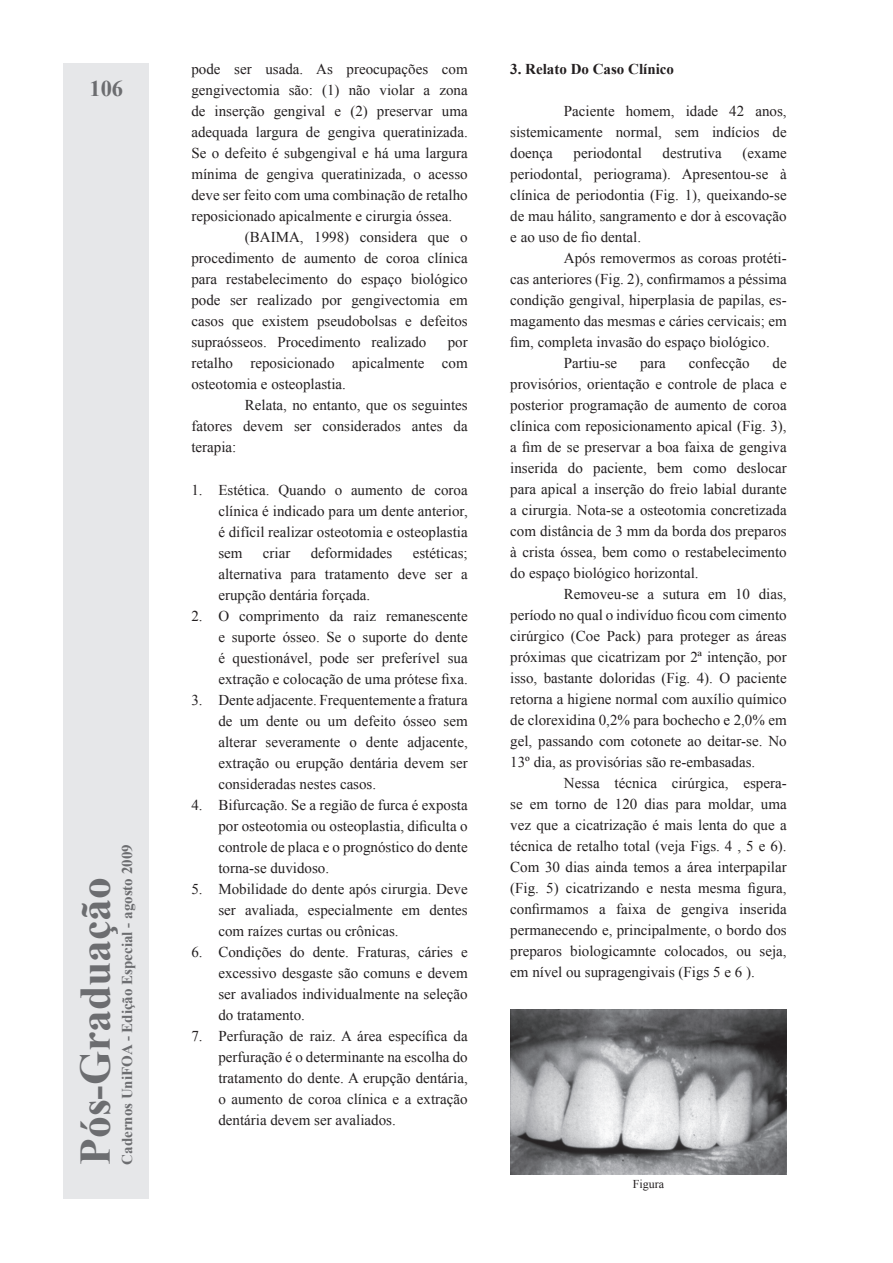
<style>
.page{position:relative;width:893px;height:1263px;background:#fff}
.page>*{position:absolute;margin:0;border:0;box-sizing:border-box;transform-origin:0 0}
.t1{font:700 43.5px "Times New Roman";color:#6c6d70}
.t2{font:700 22.5px "Times New Roman";color:#6c6d70}
.t3{font:15px/21px "Times New Roman";color:#231f20;text-align:justify}
.t4{font:700 15px "Times New Roman";color:#6c6d70}
.t5{font:700 15px "Times New Roman";color:#231f20}
.t6{font:12px "Times New Roman";color:#231f20}
</style>
<div class="page">
<div style="left:64px;top:64px;width:85px;height:1135px;background:#e6e7e9"></div>
<img style="left:510px;top:1009px;width:277px;height:165px">
<h2 class="t2" style="left:89px;top:73px;width:35px">106</h2>
<p class="t4" style="left:117px;top:1165px;width:322px;rotate:-90deg">Cadernos UniFOA - Edição Especial - agosto 2009</p>
<h1 class="t1" style="left:65px;top:1165px;width:289px;rotate:-90deg">Pós-Graduação</h1>
<p class="t3" style="left:191px;top:58px;width:278px">pode ser usada. As preocupações com gengivectomia são: (1) não violar a zona de inserção gengival e (2) preservar uma adequada largura de gengiva queratinizada.<br>Se o defeito é subgengival e há uma largura mínima de gengiva queratinizada, o acesso deve ser feito com uma combinação de retalho reposicionado apicalmente e cirurgia óssea.</p>
<p class="t3" style="left:191px;top:226px;width:278px;text-indent:54px">(BAIMA, 1998) considera que o procedimento de aumento de coroa clínica para restabelecimento do espaço biológico pode ser realizado por gengivectomia em casos que existem pseudobolsas e defeitos supraósseos. Procedimento realizado</p>
<p class="t3" style="left:191px;top:331px;width:278px;text-indent:256px">por retalho reposicionado apicalmente com osteotomia e osteoplastia.</p>
<p class="t3" style="left:191px;top:394px;width:278px;text-indent:54px">Relata, no entanto, que os seguintes fatores devem ser considerados antes da terapia:</p>
<p class="t3" style="left:218px;top:479px;width:251px;text-indent:-27px">1. Estética. Quando o aumento de coroa clínica é indicado para um dente anterior, é difícil realizar osteotomia e osteoplastia sem</p>
<p class="t3" style="left:218px;top:542px;width:251px;text-indent:194px">estéticas; alternativa para tratamento deve ser a erupção dentária forçada.</p>
<p class="t3" style="left:218px;top:605px;width:251px;text-indent:-27px">2. O comprimento da raiz remanescente e suporte ósseo. Se o suporte do dente é questionável, pode ser preferível sua extração e colocação de uma prótese fixa.</p>
<p class="t3" style="left:218px;top:689px;width:251px;text-indent:-27px">3. Dente adjacente. Frequentemente a fratura de um dente ou um defeito ósseo sem alterar severamente o dente adjacente, extração ou erupção dentária devem ser consideradas nestes casos.</p>
<p class="t3" style="left:218px;top:794px;width:251px;text-indent:-27px">4. Bifurcação. Se a região de furca é exposta por osteotomia ou osteoplastia, dificulta o controle de placa e o prognóstico do dente torna-se duvidoso.</p>
<p class="t3" style="left:218px;top:878px;width:251px;text-indent:-27px">5. Mobilidade do dente após cirurgia. Deve ser avaliada, especialmente em dentes com raízes curtas ou crônicas.</p>
<p class="t3" style="left:218px;top:941px;width:251px;text-indent:-27px">6. Condições do dente. Fraturas, cáries e excessivo desgaste são comuns e devem ser avaliados individualmente na seleção do tratamento.</p>
<p class="t3" style="left:218px;top:1025px;width:251px;text-indent:-27px">7. Perfuração de raiz. A área específica da perfuração é o determinante na escolha do tratamento do dente. A erupção dentária, o aumento de coroa clínica e a extração dentária devem ser avaliados.</p>
<p class="t3" style="left:263px;top:542px;width:29px">criar</p>
<p class="t3" style="left:311px;top:542px;width:83px">deformidades</p>
<p class="t5" style="left:510px;top:59px;width:165px">3. Relato Do Caso Clínico</p>
<p class="t3" style="left:510px;top:100px;width:278px;text-indent:54px">Paciente homem, idade 42 anos, sistemicamente normal, sem indícios de doença</p>
<p class="t3" style="left:510px;top:142px;width:278px;text-indent:232px">(exame periodontal, periograma). Apresentou-se à clínica de periodontia (Fig. 1), queixando-se de mau hálito, sangramento e dor à escovação e ao uso de fio dental.</p>
<p class="t3" style="left:564px;top:247px;width:224px">Após removermos as coroas protéti-</p>
<p class="t3" style="left:510px;top:268px;width:278px">cas anteriores (Fig. 2), confirmamos a péssima</p>
<p class="t3" style="left:510px;top:289px;width:278px">condição gengival, hiperplasia de papilas, es-</p>
<p class="t3" style="left:510px;top:310px;width:278px">magamento das mesmas e cáries cervicais; em</p>
<p class="t3" style="left:510px;top:331px;width:261px">fim, completa invasão do espaço biológico.</p>
<p class="t3" style="left:564px;top:352px;width:55px">Partiu-se</p>
<p class="t3" style="left:640px;top:352px;width:27px">para</p>
<p class="t3" style="left:689px;top:352px;width:62px">confecção</p>
<p class="t3" style="left:573px;top:142px;width:70px">periodontal</p>
<p class="t3" style="left:663px;top:142px;width:61px">destrutiva</p>
<p class="t3" style="left:510px;top:352px;width:278px;text-indent:262px">de provisórios, orientação e controle de placa e posterior programação de aumento de coroa clínica com reposicionamento apical (Fig. 3), a fim de se preservar a boa faixa de gengiva inserida do paciente, bem como deslocar para apical a inserção do freio labial durante a cirurgia. Nota-se a osteotomia concretizada com distância de 3 mm da borda dos preparos à crista óssea, bem como o restabelecimento do espaço biológico horizontal.</p>
<p class="t3" style="left:510px;top:583px;width:278px;text-indent:54px">Removeu-se a sutura em 10 dias, período no qual o indivíduo ficou com cimento cirúrgico (Coe Pack) para proteger as áreas próximas que cicatrizam por 2ª intenção, por isso, bastante doloridas (Fig. 4). O paciente retorna a higiene normal com auxílio químico de clorexidina 0,2% para bochecho e 2,0% em gel, passando com cotonete ao deitar-se. No 13º dia, as provisórias são re-embasadas.</p>
<p class="t3" style="left:510px;top:772px;width:278px;text-indent:54px">Nessa técnica cirúrgica, espera&shy;se em torno de 120 dias para moldar, uma vez que a cicatrização é mais lenta do que a técnica de retalho total (veja Figs. 4 , 5 e 6).<br>Com 30 dias ainda temos a área interpapilar (Fig. 5) cicatrizando e nesta mesma figura, confirmamos a faixa de gengiva inserida permanecendo e, principalmente, o bordo dos preparos biologicamnte colocados, ou seja, em nível ou supragengivais (Figs 5 e 6 ).</p>
<p class="t6" style="left:633px;top:1176px;width:33px">Figura</p>
</div>
